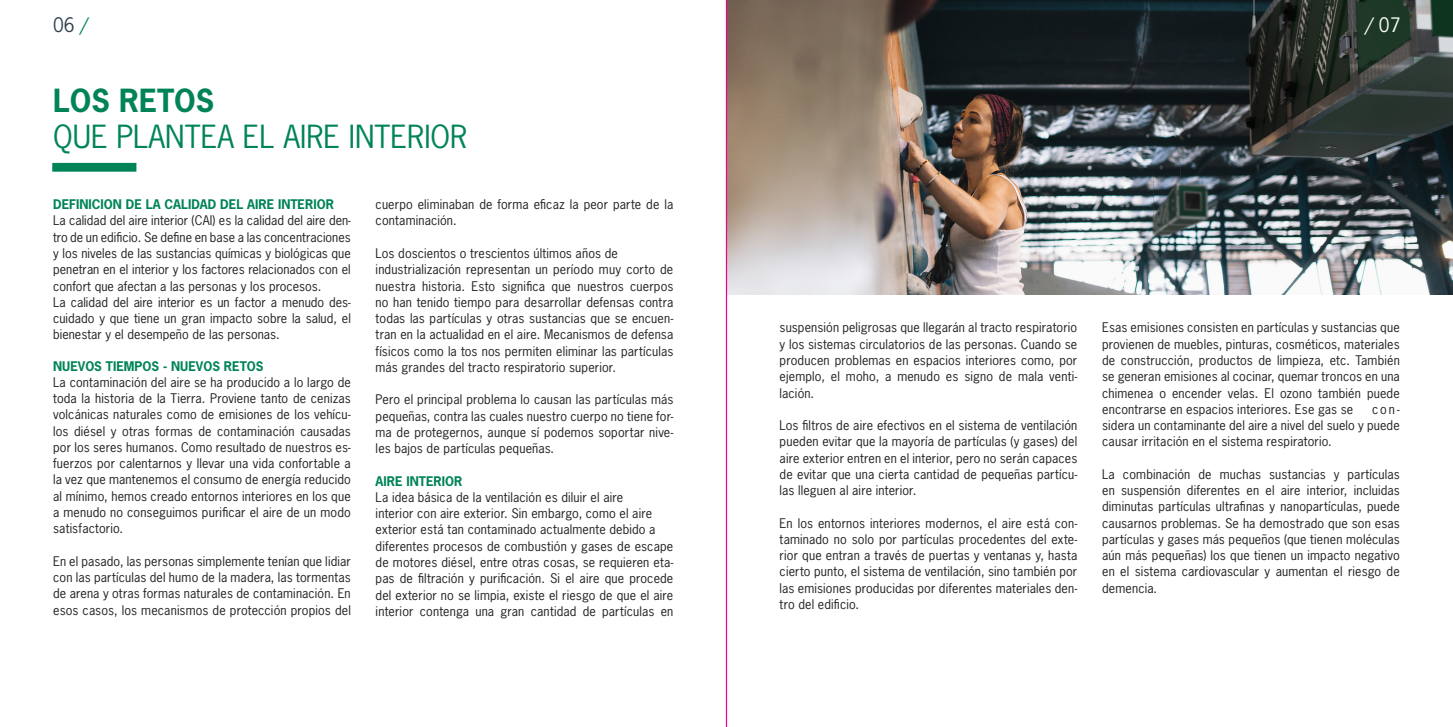
<style>
.page{position:relative;width:1453px;height:727px;background:#fff}
.page>*{position:absolute;margin:0;border:0;box-sizing:border-box;transform-origin:0 0}
.t1{font:30px/36px "News Gothic Std";color:#008457}
.t2{font:18.75px "News Gothic Std";color:#2e4152}
.t3{font:18.75px "News Gothic Std";color:#fff}
.t4{font:12.5px/16.2px "News Gothic Std";letter-spacing:.01em;color:#231f20;text-align:justify}
.t5{font:700 12.5px "News Gothic Std";color:#008457}
.s1{color:#008457}
.s2{font-weight:700}
</style>
<div class="page">
<img style="left:727px;top:0;width:726px;height:294px">
<div style="left:52px;top:163px;width:84px;height:9px;background:#008457"></div>
<hr style="left:726px;top:0;width:1px;height:726px;background:#ed028c">
<p class="t2" style="left:53px;top:13px;width:37px">06 <span class="s1">/</span></p>
<p class="t3" style="left:1365px;top:13px;width:37px">/ 07</p>
<p class="t1" style="left:53px;top:82px;width:416px"><span class="s2">LOS RETOS<br></span>QUE PLANTEA EL AIRE INTERIOR</p>
<p class="t5" style="left:53px;top:196px;width:282px">DEFINICION DE LA CALIDAD DEL AIRE INTERIOR</p>
<p class="t4" style="left:53px;top:212px;width:299px">La calidad del aire interior (CAI) es la calidad del aire den&shy;tro de un edificio. Se define en base a las concentraciones y los niveles de las sustancias químicas y biológicas que penetran en el interior y los factores relacionados con el confort que afectan a las personas y los procesos.</p>
<p class="t4" style="left:53px;top:294px;width:299px">La calidad del aire interior es un factor a menudo des&shy;cuidado y que tiene un gran impacto sobre la salud, el bienestar y el desempeño de las personas.</p>
<p class="t5" style="left:53px;top:357px;width:212px">NUEVOS TIEMPOS - NUEVOS RETOS</p>
<p class="t4" style="left:53px;top:374px;width:299px">La contaminación del aire se ha producido a lo largo de toda la historia de la Tierra. Proviene tanto de cenizas volcánicas naturales como de emisiones de los vehícu&shy;los diésel y otras formas de contaminación causadas por los seres humanos. Como resultado de nuestros es&shy;fuerzos por calentarnos y llevar una vida confortable a la vez que mantenemos el consumo de energía reducido al mínimo, hemos creado entornos interiores en los que a menudo no conseguimos purificar el aire de un modo satisfactorio.</p>
<p class="t4" style="left:53px;top:552px;width:299px">En el pasado, las personas simplemente tenían que lidiar con las partículas del humo de la madera, las tormentas de arena y otras formas naturales de contaminación. En esos casos, los mecanismos de protección propios del</p>
<p class="t4" style="left:376px;top:196px;width:299px">cuerpo eliminaban de forma eficaz la peor parte de la contaminación.</p>
<p class="t4" style="left:376px;top:245px;width:299px;text-align:left">Los doscientos o trescientos últimos años de industrialización representan un período muy corto de nuestra historia. Esto significa que nuestros cuerpos no han tenido tiempo para desarrollar defensas contra todas las partículas y otras sustancias que se encuen&shy;tran en la actualidad en el aire. Mecanismos de defensa físicos como la tos nos permiten eliminar las partículas más grandes del tracto respiratorio superior.</p>
<p class="t4" style="left:376px;top:391px;width:299px">Pero el principal problema lo causan las partículas más pequeñas, contra las cuales nuestro cuerpo no tiene for&shy;ma de protegernos, aunque sí podemos soportar nive&shy;les bajos de partículas pequeñas.</p>
<p class="t5" style="left:376px;top:472px;width:88px">AIRE INTERIOR</p>
<p class="t4" style="left:376px;top:489px;width:299px;text-align:left">La idea básica de la ventilación es diluir el aire<br>interior con aire exterior. Sin embargo, como el aire exterior está tan contaminado actualmente debido a diferentes procesos de combustión y gases de escape de motores diésel, entre otras cosas, se requieren eta&shy;pas de filtración y purificación. Si el aire que procede del exterior no se limpia, existe el riesgo de que el aire interior contenga una gran cantidad de partículas en</p>
<p class="t4" style="left:780px;top:319px;width:299px">suspensión peligrosas que llegarán al tracto respiratorio y los sistemas circulatorios de las personas. Cuando se producen problemas en espacios interiores como, por ejemplo, el moho, a menudo es signo de mala venti&shy;lación.</p>
<p class="t4" style="left:780px;top:417px;width:299px">Los filtros de aire efectivos en el sistema de ventilación pueden evitar que la mayoría de partículas (y gases) del aire exterior entren en el interior, pero no serán capaces de evitar que una cierta cantidad de pequeñas partícu&shy;las lleguen al aire interior.</p>
<p class="t4" style="left:780px;top:514px;width:299px">En los entornos interiores modernos, el aire está con&shy;taminado no solo por partículas procedentes del exte&shy;rior que entran a través de puertas y ventanas y, hasta cierto punto, el sistema de ventilación, sino también por las emisiones producidas por diferentes materiales den&shy;tro del edificio.</p>
<p class="t4" style="left:1102px;top:319px;width:299px">Esas emisiones consisten en partículas y sustancias que provienen de muebles, pinturas, cosméticos, materiales de construcción, productos de limpieza, etc. También se generan emisiones al cocinar, quemar troncos en una chimenea o encender velas. El ozono también puede encontrarse en espacios interiores. Ese gas se</p>
<p class="t4" style="left:1102px;top:400px;width:299px;text-indent:270px">con&shy;sidera un contaminante del aire a nivel del suelo y puede causar irritación en el sistema respiratorio.</p>
<p class="t4" style="left:1102px;top:465px;width:299px">La combinación de muchas sustancias y partículas en suspensión diferentes en el aire interior, incluidas diminutas partículas ultrafinas y nanopartículas, puede causarnos problemas. Se ha demostrado que son esas partículas y gases más pequeños (que tienen moléculas aún más pequeñas) los que tienen un impacto negativo en el sistema cardiovascular y aumentan el riesgo de demencia.</p>
</div>
